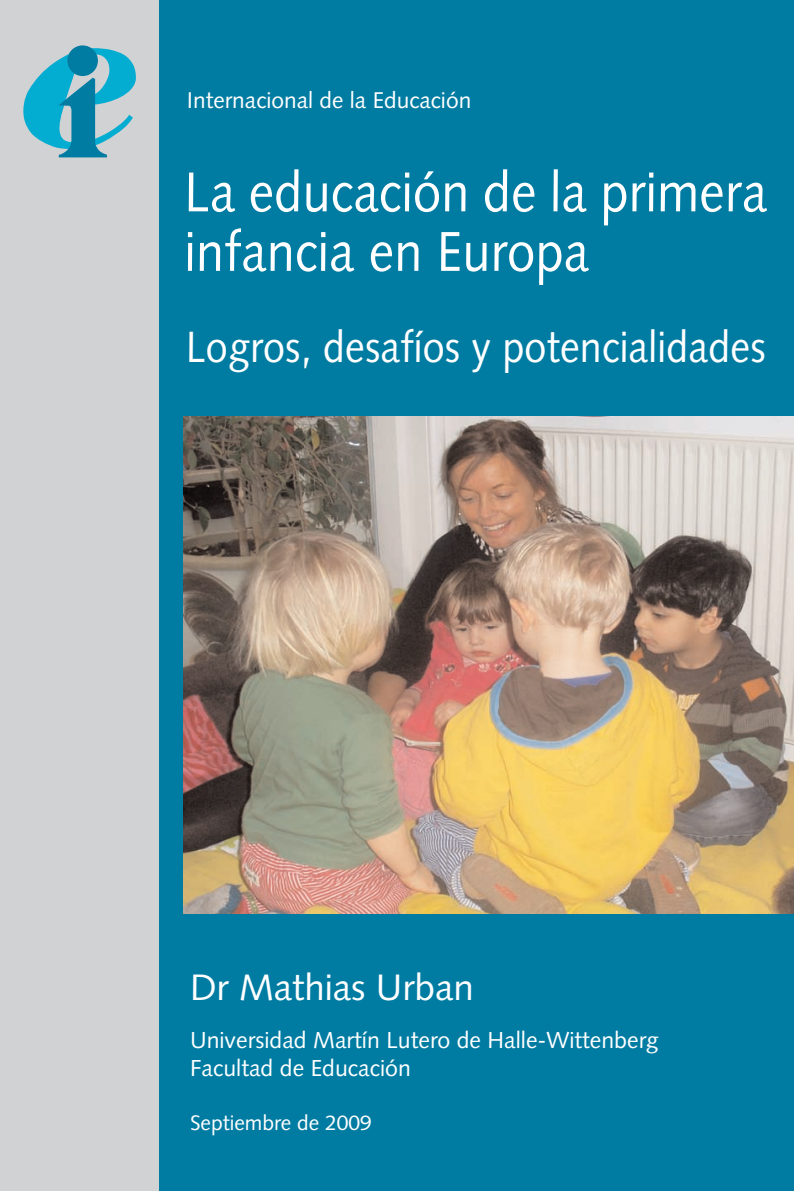
<style>
.page{position:relative;width:794px;height:1191px;background:#fff}
.page>*{position:absolute;margin:0;border:0;box-sizing:border-box;transform-origin:0 0}
.t1{font:56px/59.5px "Syntax";letter-spacing:.005em;color:#fff;scale:.9 1}
.t2{font:43.75px "Syntax";letter-spacing:.005em;color:#fff;scale:.9 1}
.t3{font:36.75px "Syntax";color:#fff}
.t4{font:23.1px/28px "Syntax";color:#fff}
.t5{font:22.75px "Syntax";color:#fff}
.t6{font:21px "Syntax";color:#fff}
</style>
<div class="page">
<div style="left:149px;top:0;width:645px;height:1191px;background:#007ca3"></div>
<img style="left:184px;top:417px;width:610px;height:496px">
<div style="left:0;top:0;width:159px;height:1191px;background:#d1d2d4"></div>
<svg style="left:23px;top:48px;width:113px;height:109px"></svg>
<div style="left:67px;top:45px;width:31px;height:31px;background:#007ca3;border-radius:50%"></div>
<p class="t5" style="left:187px;top:91px;width:286px">Internacional de la Educación</p>
<h1 class="t1" style="left:184px;top:167px;width:649px">La educación de la primera infancia en Europa</h1>
<h2 class="t2" style="left:186px;top:329px;width:645px">Logros, desafíos y potencialidades</h2>
<h3 class="t3" style="left:190px;top:972px;width:285px">Dr Mathias Urban</h3>
<p class="t4" style="left:190px;top:1027px;width:470px">Universidad Martín Lutero de Halle-Wittenberg<br>Facultad de Educación</p>
<p class="t6" style="left:190px;top:1114px;width:183px">Septiembre de 2009</p>
</div>
